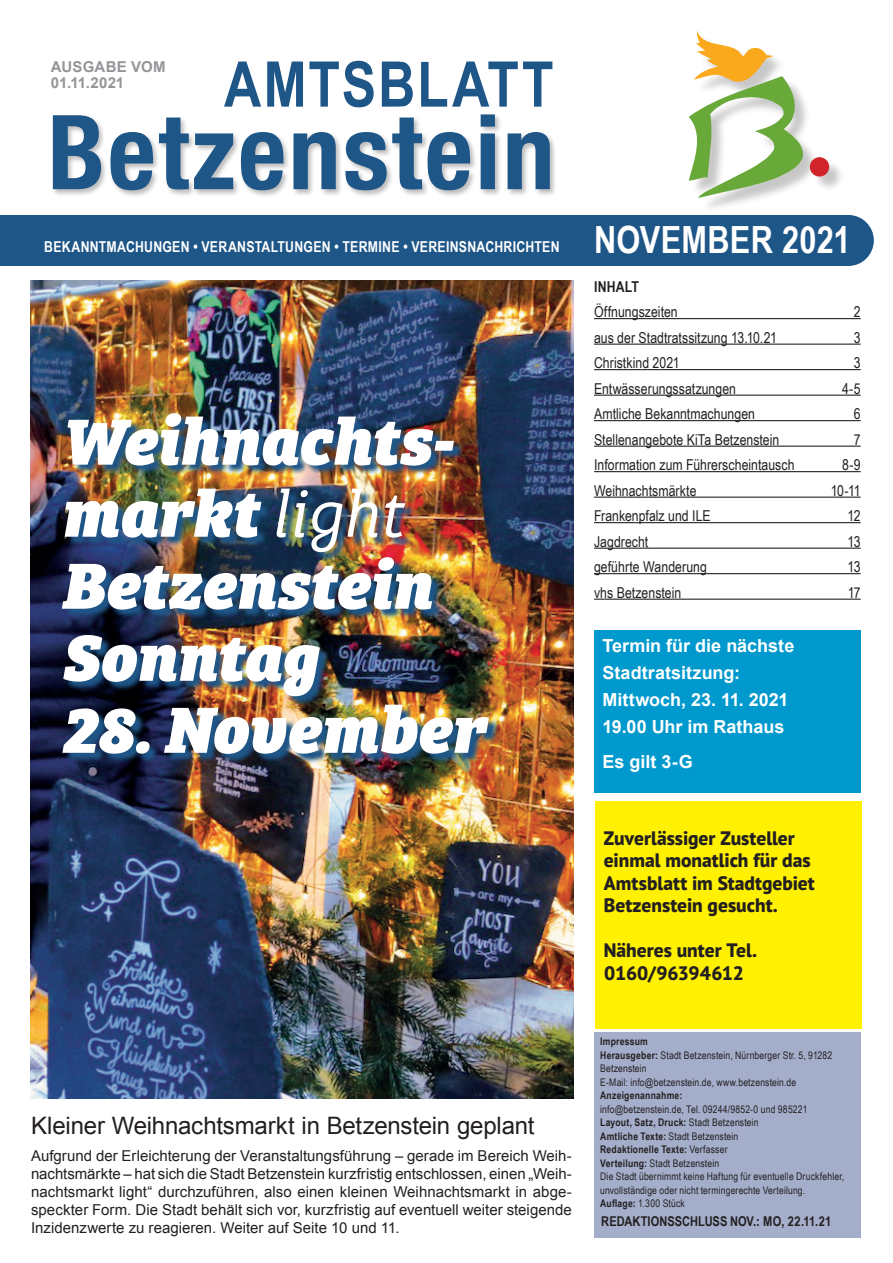
<style>
.page{position:relative;width:893px;height:1263px;background:#fff}
.page>*{position:absolute;margin:0;border:0;box-sizing:border-box;transform-origin:0 0}
.t1{font:italic 67.5px/72px "Bree Serif Eb";color:#fff}
.t2{font:700 37.5px "Arial Narrow";letter-spacing:.005em;color:#fff}
.t3{font:24px "Arial";letter-spacing:-.01em;color:#231f20}
.t4{font:800 19.5px/22.5px "PT Sans Pro";color:#231f20}
.t5{font:700 18px/27px "Arial";color:#fff}
.t6{font:15px/18px "Arial";color:#231f20;text-align:justify}
.t7{font:15px "Arial Narrow";color:#231f20}
.t8{font:700 15px "Arial Narrow";letter-spacing:.02em;color:#fff}
.t9{font:700 15px/16.5px "Arial";letter-spacing:.01em;color:#939598}
.t10{font:700 15px "Arial Narrow";letter-spacing:.01em;color:#231f20}
.t11{font:700 13.5px "Arial Narrow";color:#231f20}
.t12{font:10.5px/13.5px "Arial Narrow";letter-spacing:.015em;color:#231f20}
.t13{font:700 10.5px "Arial Narrow";letter-spacing:.02em;color:#231f20}
.s1{font-family:"Bree Serif Lt"}
.s2{font-weight:700}
</style>
<div class="page">
<div style="left:0;top:215px;width:874px;height:51px;background:#1f5688"></div>
<svg style="left:224px;top:61px;width:328px;height:46px"></svg>
<div style="left:51px;top:113px;width:506px;height:85px;background:#231f20;opacity:.3"></div>
<svg style="left:53px;top:114px;width:497px;height:76px"></svg>
<div style="left:691px;top:34px;width:154px;height:179px;background:#231f20;opacity:.25"></div>
<svg style="left:689px;top:30px;width:117px;height:168px"></svg>
<div style="left:810px;top:157px;width:19px;height:20px;background:#d1232a;border-radius:50%"></div>
<hr style="left:594px;top:318px;width:267px;height:1px;background:#231f20">
<hr style="left:594px;top:344px;width:267px;height:1px;background:#231f20">
<hr style="left:594px;top:369px;width:267px;height:1px;background:#231f20">
<hr style="left:594px;top:395px;width:267px;height:1px;background:#231f20">
<hr style="left:594px;top:420px;width:267px;height:1px;background:#231f20">
<hr style="left:594px;top:446px;width:267px;height:1px;background:#231f20">
<hr style="left:594px;top:471px;width:267px;height:1px;background:#231f20">
<hr style="left:594px;top:497px;width:267px;height:1px;background:#231f20">
<hr style="left:594px;top:522px;width:267px;height:1px;background:#231f20">
<hr style="left:594px;top:548px;width:267px;height:1px;background:#231f20">
<hr style="left:594px;top:573px;width:267px;height:1px;background:#231f20">
<hr style="left:594px;top:599px;width:267px;height:1px;background:#231f20">
<div style="left:594px;top:1032px;width:267px;height:205px;background:#a4aeca"></div>
<img style="left:31px;top:281px;width:542px;height:817px">
<img style="left:64px;top:414px;width:436px;height:350px">
<div style="left:595px;top:801px;width:267px;height:227px;background:#fff101"></div>
<div style="left:594px;top:630px;width:267px;height:162px;background:#0099cd"></div>
<h3 class="t9" style="left:51px;top:59px;width:116px">AUSGABE VOM<br>01.11.2021</h3>
<h3 class="t8" style="left:44px;top:235px;width:517px">BEKANNTMACHUNGEN • VERANSTALTUNGEN • TERMINE • VEREINSNACHRICHTEN</h3>
<h1 class="t1" style="left:60px;top:399px;width:395px">Weihnachts&shy;markt <span class="s1">light<br></span>Betzenstein<br>Sonntag</h1>
<h1 class="t1" style="left:60px;top:687px;width:426px">28. November</h1>
<h2 class="t2" style="left:594px;top:211px;width:258px">NOVEMBER 2021</h2>
<h3 class="t10" style="left:594px;top:275px;width:46px">INHALT</h3>
<h3 class="t7" style="left:594px;top:301px;width:85px">Öffnungszeiten</h3>
<h3 class="t7" style="left:854px;top:301px;width:8px">2</h3>
<h3 class="t7" style="left:594px;top:326px;width:185px">aus der Stadtratssitzung 13.10.21</h3>
<h3 class="t7" style="left:854px;top:326px;width:8px">3</h3>
<h3 class="t7" style="left:594px;top:352px;width:87px">Christkind 2021</h3>
<h3 class="t7" style="left:854px;top:352px;width:8px">3</h3>
<h3 class="t7" style="left:594px;top:377px;width:144px">Entwässerungssatzungen</h3>
<h3 class="t7" style="left:842px;top:377px;width:20px">4-5</h3>
<h3 class="t7" style="left:594px;top:403px;width:162px">Amtliche Bekanntmachungen</h3>
<h3 class="t7" style="left:854px;top:403px;width:8px">6</h3>
<h3 class="t7" style="left:594px;top:428px;width:187px">Stellenangebote KiTa Betzenstein</h3>
<h3 class="t7" style="left:854px;top:428px;width:8px">7</h3>
<h3 class="t7" style="left:594px;top:454px;width:202px">Information zum Führerscheintausch</h3>
<h3 class="t7" style="left:842px;top:454px;width:20px">8-9</h3>
<h3 class="t7" style="left:594px;top:479px;width:104px">Weihnachtsmärkte</h3>
<h3 class="t7" style="left:831px;top:479px;width:31px">10-11</h3>
<h3 class="t7" style="left:594px;top:505px;width:118px">Frankenpfalz und ILE</h3>
<h3 class="t7" style="left:847px;top:505px;width:15px">12</h3>
<h3 class="t7" style="left:594px;top:530px;width:56px">Jagdrecht</h3>
<h3 class="t7" style="left:847px;top:530px;width:15px">13</h3>
<h3 class="t7" style="left:594px;top:556px;width:114px">geführte Wanderung</h3>
<h3 class="t7" style="left:847px;top:556px;width:15px">13</h3>
<h3 class="t7" style="left:594px;top:581px;width:89px">vhs Betzenstein</h3>
<h3 class="t7" style="left:848px;top:581px;width:14px">17</h3>
<h3 class="t5" style="left:603px;top:632px;width:193px">Termin für die nächste<br>Stadtratsitzung:<br>Mittwoch, 23. 11. 2021<br>19.00 Uhr im Rathaus</h3>
<h3 class="t5" style="left:603px;top:749px;width:92px">Es gilt 3-G</h3>
<h3 class="t3" style="left:31px;top:1110px;width:505px">Kleiner Weihnachtsmarkt in Betzenstein geplant</h3>
<p class="t6" style="left:31px;top:1147px;width:542px">Aufgrund der Erleichterung der Veranstaltungsführung – gerade im Bereich Weih&shy;nachtsmärkte – hat sich die Stadt Betzenstein kurzfristig entschlossen, einen „Weih&shy;nachtsmarkt light“ durchzuführen, also einen kleinen Weihnachtsmarkt in abge&shy;speckter Form. Die Stadt behält sich vor, kurzfristig auf eventuell weiter steigende Inzidenzwerte zu reagieren. Weiter auf Seite 10 und 11.</p>
<h3 class="t4" style="left:604px;top:826px;width:213px">Zuverlässiger Zusteller einmal monatlich für das<br>Amtsblatt im Stadtgebiet<br>Betzenstein gesucht.</h3>
<h3 class="t4" style="left:604px;top:939px;width:155px">Näheres unter Tel.<br>0160/96394612</h3>
<p class="t12" style="left:600px;top:1034px;width:234px"><span class="s2">Impressum<br>Herausgeber:</span> Stadt Betzenstein, Nürnberger Str. 5, 91282<br>Betzenstein<br>E-Mail: info@betzenstein.de, www.betzenstein.de</p>
<p class="t13" style="left:600px;top:1087px;width:84px">Anzeigenannahme:</p>
<p class="t12" style="left:600px;top:1102px;width:246px">info@betzenstein.de, Tel. 09244/9852-0 und 985221<br><span class="s2">Layout, Satz, Druck:</span> Stadt Betzenstein<br><span class="s2">Amtliche Texte:</span> Stadt Betzenstein<br><span class="s2">Redaktionelle Texte:</span> Verfasser<br><span class="s2">Verteilung:</span> Stadt Betzenstein<br>Die Stadt übernimmt keine Haftung für eventuelle Druckfehler, unvollständige oder nicht termingerechte Verteilung.<br><span class="s2">Auflage:</span> 1.300 Stück</p>
<p class="t11" style="left:601px;top:1211px;width:231px">REDAKTIONSSCHLUSS NOV.: MO, 22.11.21</p>
</div>
